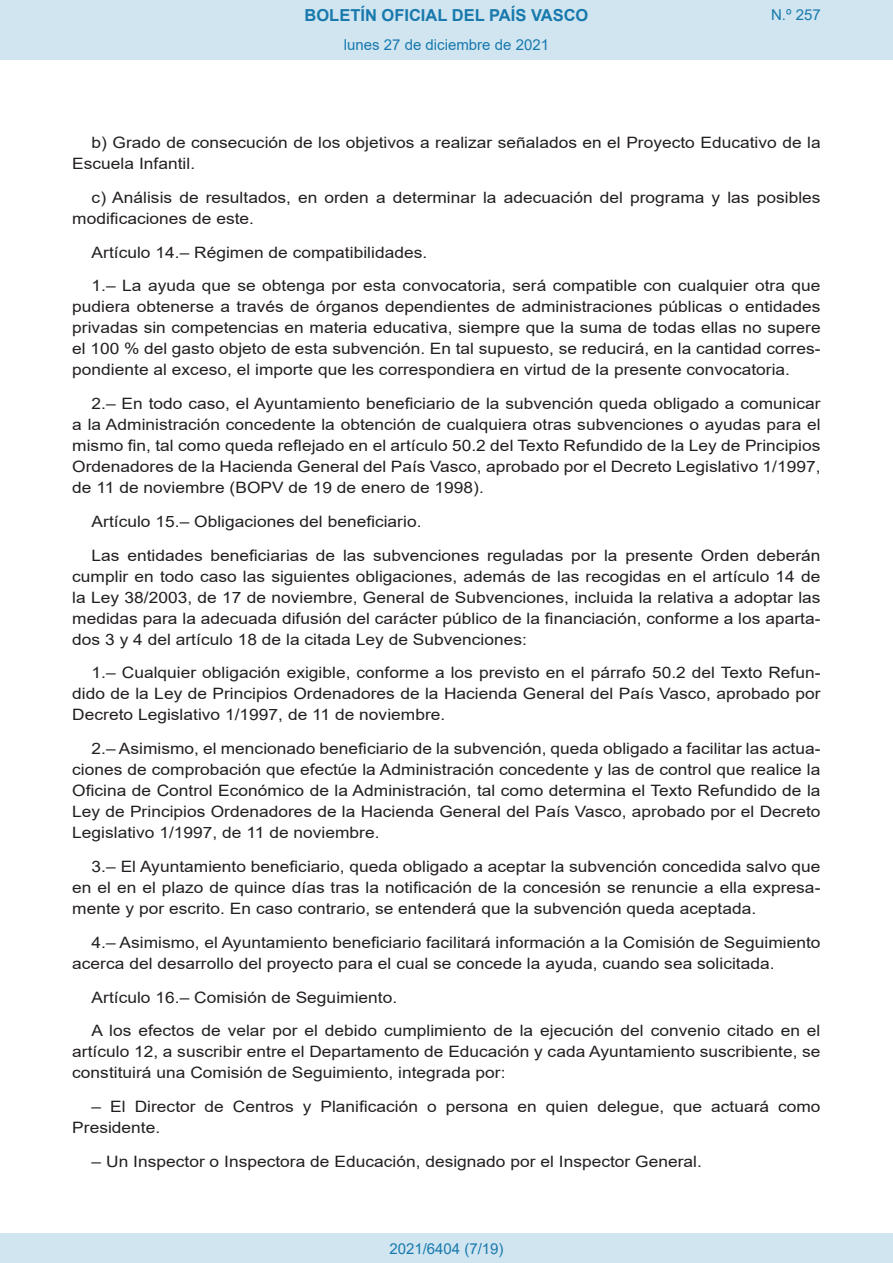
<style>
.page{position:relative;width:893px;height:1263px;background:#fff}
.page>*{position:absolute;margin:0;border:0;box-sizing:border-box;transform-origin:0 0}
.t1{font:700 16.5px "Arial";color:#1879ad}
.BOPVDetalle{font:15.6px/21px "Arial";color:#231f20;text-align:justify;scale:1.11 1}
.Paginacion_Centro{font:15px "Arial";color:#1879ad}
</style>
<div class="page">
<div style="left:0;top:0;width:893px;height:60px;background:#d0e5f0"></div>
<div style="left:0;top:1233px;width:893px;height:30px;background:#d0e5f0"></div>
<p class="t1" style="left:305px;top:3px;width:285px">BOLETÍN OFICIAL DEL PAÍS VASCO</p>
<p class="Paginacion_Centro" style="left:344px;top:35px;width:207px">lunes 27 de diciembre de 2021</p>
<p class="Paginacion_Centro" style="left:771px;top:5px;width:51px">N.º 257</p>
<p class="BOPVDetalle" style="left:72px;top:132px;width:676px;text-indent:19px">b) Grado de consecución de los objetivos a realizar señalados en el Proyecto Educativo de la<br>Escuela Infantil.</p>
<p class="BOPVDetalle" style="left:72px;top:187px;width:676px;text-indent:19px">c) Análisis de resultados, en orden a determinar la adecuación del programa y las posibles modificaciones de este.</p>
<p class="BOPVDetalle" style="left:92px;top:242px;width:304px">Artículo 14.– Régimen de compatibilidades.</p>
<p class="BOPVDetalle" style="left:72px;top:275px;width:676px;text-indent:19px">1.– La ayuda que se obtenga por esta convocatoria, será compatible con cualquier otra que pudiera obtenerse a través de órganos dependientes de administraciones públicas o entidades privadas sin competencias en materia educativa, siempre que la suma de todas ellas no supere el 100 % del gasto objeto de esta subvención. En tal supuesto, se reducirá, en la cantidad corres&shy;pondiente al exceso, el importe que les correspondiera en virtud de la presente convocatoria.</p>
<p class="BOPVDetalle" style="left:72px;top:393px;width:676px;text-indent:19px">2.– En todo caso, el Ayuntamiento beneficiario de la subvención queda obligado a comunicar a la Administración concedente la obtención de cualquiera otras subvenciones o ayudas para el mismo fin, tal como queda reflejado en el artículo 50.2 del Texto Refundido de la Ley de Principios Ordenadores de la Hacienda General del País Vasco, aprobado por el Decreto Legislativo 1/1997, de 11 de noviembre (BOPV de 19 de enero de 1998).</p>
<p class="BOPVDetalle" style="left:92px;top:511px;width:299px">Artículo 15.– Obligaciones del beneficiario.</p>
<p class="BOPVDetalle" style="left:72px;top:545px;width:676px;text-indent:19px">Las entidades beneficiarias de las subvenciones reguladas por la presente Orden deberán cumplir en todo caso las siguientes obligaciones, además de las recogidas en el artículo 14 de la Ley 38/2003, de 17 de noviembre, General de Subvenciones, incluida la relativa a adoptar las medidas para la adecuada difusión del carácter público de la financiación, conforme a los aparta&shy;dos 3 y 4 del artículo 18 de la citada Ley de Subvenciones:</p>
<p class="BOPVDetalle" style="left:72px;top:662px;width:676px;text-indent:19px">1.– Cualquier obligación exigible, conforme a los previsto en el párrafo 50.2 del Texto Refun&shy;dido de la Ley de Principios Ordenadores de la Hacienda General del País Vasco, aprobado por Decreto Legislativo 1/1997, de 11 de noviembre.</p>
<p class="BOPVDetalle" style="left:72px;top:738px;width:676px;text-indent:19px">2.– Asimismo, el mencionado beneficiario de la subvención, queda obligado a facilitar las actua&shy;ciones de comprobación que efectúe la Administración concedente y las de control que realice la Oficina de Control Económico de la Administración, tal como determina el Texto Refundido de la Ley de Principios Ordenadores de la Hacienda General del País Vasco, aprobado por el Decreto Legislativo 1/1997, de 11 de noviembre.</p>
<p class="BOPVDetalle" style="left:72px;top:856px;width:676px;text-indent:19px">3.– El Ayuntamiento beneficiario, queda obligado a aceptar la subvención concedida salvo que en el en el plazo de quince días tras la notificación de la concesión se renuncie a ella expresa&shy;mente y por escrito. En caso contrario, se entenderá que la subvención queda aceptada.</p>
<p class="BOPVDetalle" style="left:72px;top:932px;width:676px;text-indent:19px">4.– Asimismo, el Ayuntamiento beneficiario facilitará información a la Comisión de Seguimiento acerca del desarrollo del proyecto para el cual se concede la ayuda, cuando sea solicitada.</p>
<p class="BOPVDetalle" style="left:92px;top:986px;width:277px">Artículo 16.– Comisión de Seguimiento.</p>
<p class="BOPVDetalle" style="left:72px;top:1020px;width:676px;text-indent:19px">A los efectos de velar por el debido cumplimiento de la ejecución del convenio citado en el artículo 12, a suscribir entre el Departamento de Educación y cada Ayuntamiento suscribiente, se constituirá una Comisión de Seguimiento, integrada por:</p>
<p class="BOPVDetalle" style="left:72px;top:1096px;width:676px;text-indent:19px">– El Director de Centros y Planificación o persona en quien delegue, que actuará como<br>Presidente.</p>
<p class="BOPVDetalle" style="left:92px;top:1151px;width:551px">– Un Inspector o Inspectora de Educación, designado por el Inspector General.</p>
<p class="Paginacion_Centro" style="left:389px;top:1238px;width:116px">2021/6404 (7/19)</p>
</div>
